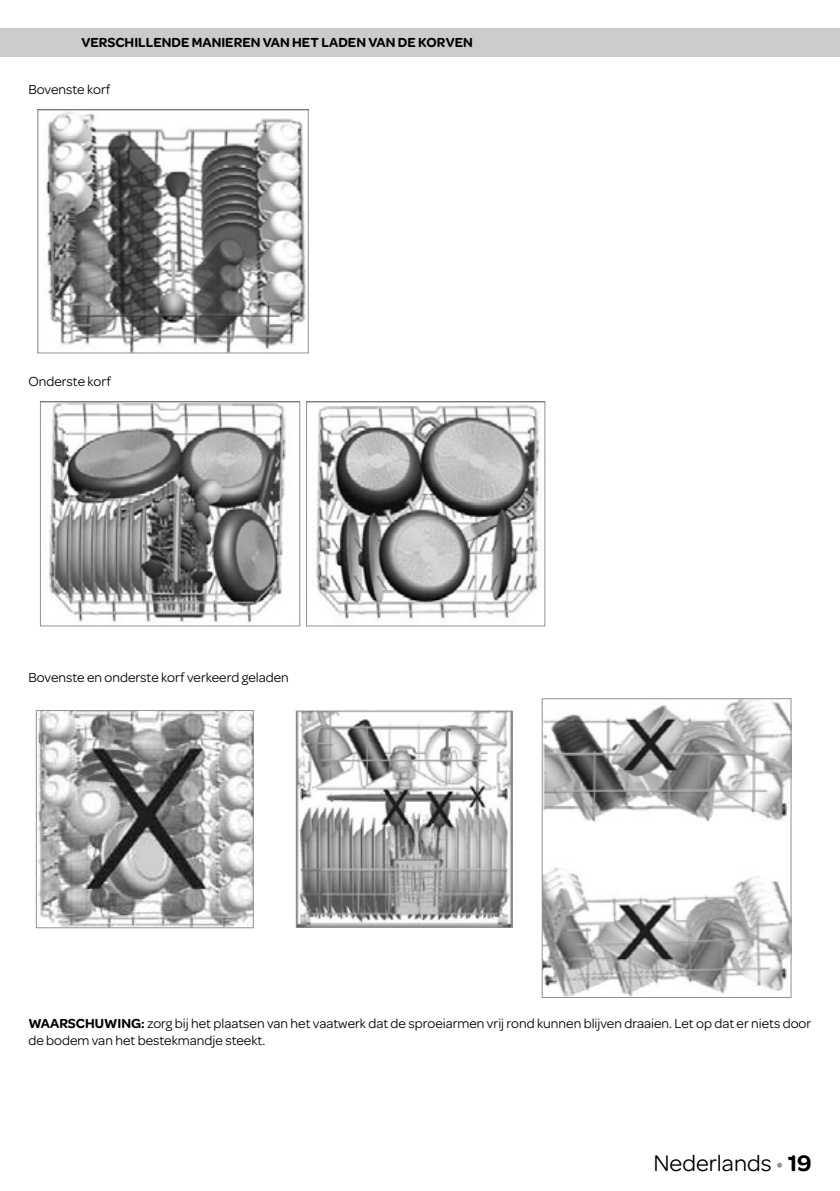
<style>
.page{position:relative;width:840px;height:1191px;background:#fff}
.page>*{position:absolute;margin:0;border:0;box-sizing:border-box;transform-origin:0 0}
.t1{font:24px "Omnes";color:#000}
.t2{font:14px/16.8px "Omnes";color:#000}
.t3{font:600 14px "Omnes";color:#000}
.s1{font-weight:600}
.s2{color:#929292}
</style>
<div class="page">
<img style="left:46px;top:111px;width:260px;height:240px">
<div style="left:37px;top:109px;width:271px;height:244px;border:1px solid #929292"></div>
<img style="left:316px;top:404px;width:224px;height:215px">
<div style="left:306px;top:401px;width:239px;height:225px;border:1px solid #929292"></div>
<img style="left:297px;top:712px;width:213px;height:213px">
<div style="left:295px;top:710px;width:217px;height:217px;border:1px solid #929292"></div>
<img style="left:543px;top:700px;width:246px;height:296px">
<div style="left:541px;top:698px;width:250px;height:300px;border:1px solid #929292"></div>
<div style="left:0;top:28px;width:839px;height:29px;background:#cbcbcb"></div>
<img style="left:38px;top:712px;width:214px;height:214px">
<div style="left:36px;top:710px;width:218px;height:218px;border:1px solid #929292"></div>
<img style="left:48px;top:403px;width:238px;height:220px">
<div style="left:40px;top:401px;width:260px;height:225px;border:1px solid #929292"></div>
<p class="t3" style="left:81px;top:32px;width:392px">VERSCHILLENDE MANIEREN VAN HET LADEN VAN DE KORVEN</p>
<p class="t2" style="left:28px;top:80px;width:84px">Bovenste korf</p>
<p class="t2" style="left:28px;top:372px;width:84px">Onderste korf</p>
<p class="t2" style="left:28px;top:668px;width:262px">Bovenste en onderste korf verkeerd geladen</p>
<p class="t2" style="left:28px;top:1014px;width:783px"><span class="s1">WAARSCHUWING:</span> zorg bij het plaatsen van het vaatwerk dat de sproeiarmen vrij rond kunnen blijven draaien. Let op dat er niets door de bodem van het bestekmandje steekt.</p>
<h1 class="t1" style="left:653px;top:1146px;width:160px">Nederlands <span class="s2">•</span> <span class="s1">19</span></h1>
</div>
